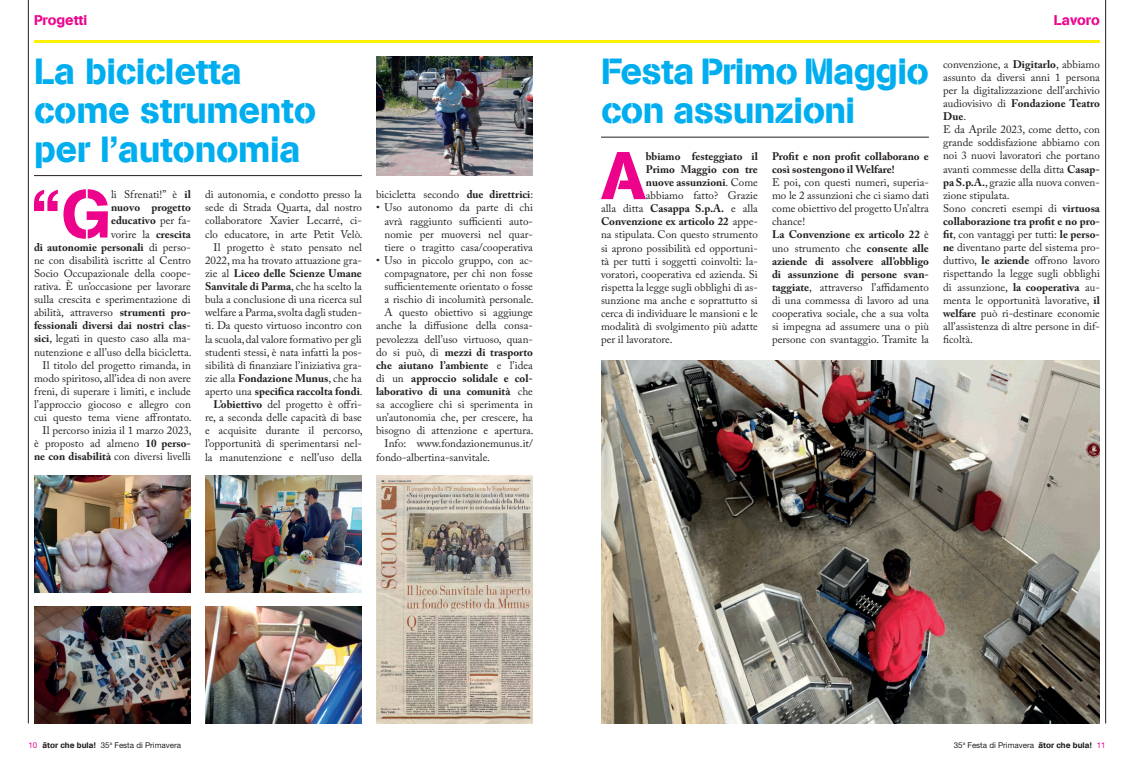
<style>
.page{position:relative;width:1134px;height:766px;background:#fff}
.page>*{position:absolute;margin:0;border:0;box-sizing:border-box;transform-origin:0 0}
.t1{font:66.7px "AG Book Stencil";color:#ed028c}
.t2{font:36px/38.8px "AG Book Stencil";letter-spacing:-.01em;color:#00aeef}
.t3{font:14px "AG Book Stencil";color:#ed028c}
.t4{font:11px/13.1px "Adobe Caslon Pro";color:#231f20;text-align:right}
.t5{font:700 11px/13.1px "Adobe Caslon Pro";color:#231f20}
.t6{font:8px "Helvetica Neue LT Std";color:#231f20}
.s1{font-weight:700}
.s2{font-weight:400}
.s3{color:#ed028c}
.s4{font-family:"AG Book Stencil"}
</style>
<div class="page">
<hr style="left:558px;top:40px;width:542px;height:3px;background:#fff101">
<hr style="left:1105px;top:0;width:1px;height:723px;background:#231f20">
<hr style="left:28px;top:0;width:1px;height:723px;background:#231f20">
<hr style="left:34px;top:40px;width:541px;height:3px;background:#fff101">
<hr style="left:34px;top:175px;width:328px;height:1px;background:#231f20">
<img style="left:376px;top:57px;width:157px;height:119px">
<img style="left:34px;top:475px;width:157px;height:117px">
<img style="left:205px;top:606px;width:157px;height:117px">
<img style="left:34px;top:606px;width:157px;height:117px">
<img style="left:205px;top:475px;width:157px;height:117px">
<img style="left:376px;top:475px;width:157px;height:248px">
<hr style="left:601px;top:137px;width:328px;height:1px;background:#231f20">
<img style="left:601px;top:360px;width:499px;height:363px">
<p class="t3" style="left:34px;top:12px;width:55px">Progetti</p>
<h2 class="t2" style="left:34px;top:52px;width:284px">La bicicletta come strumento per l’autonomia</h2>
<h1 class="t1" style="left:31px;top:174px;width:82px">“G</h1>
<p class="t4" style="left:34px;top:188px;width:159px">li Sfrenati!” è <span class="s1">il<br>nuovo progetto<br>educativo</span> per fa-<br>vorire la <span class="s1">crescita<br>di autonomie personali</span> di perso&shy;ne con disabilità iscritte al Centro<br>Socio Occupazionale della coope&shy;rativa. È un’occasione per lavorare sulla crescita e sperimentazione di abilità, attraverso <span class="s1">strumenti pro&shy;fessionali diversi dai nostri clas&shy;sici</span>, legati in questo caso alla ma&shy;nutenzione e all’uso della bicicletta.<br>Il titolo del progetto rimanda, in modo spiritoso, all’idea di non avere freni, di superare i limiti, e include l’approccio giocoso e allegro con cui questo tema viene affrontato.<br>Il percorso inizia il 1 marzo 2023,<br>è proposto ad almeno <span class="s1">10 perso&shy;ne con disabilità</span> con diversi livelli</p>
<p class="t4" style="left:205px;top:188px;width:159px">di autonomia, e condotto presso la sede di Strada Quarta, dal nostro collaboratore Xavier Lecarré, ci&shy;clo educatore, in arte Petit Velò.<br>Il progetto è stato pensato nel 2022, ma ha trovato attuazione gra&shy;zie al <span class="s1">Liceo delle Scienze Umane Sanvitale di Parma</span>, che ha scelto la bula a conclusione di una ricerca sul welfare a Parma, svolta dagli studen&shy;ti. Da questo virtuoso incontro con la scuola, dal valore formativo per gli studenti stessi, è nata infatti la pos&shy;sibilità di finanziare l’iniziativa gra&shy;zie alla <span class="s1">Fondazione Munus</span>, che ha aperto una <span class="s1">specifica raccolta fondi</span>.<br><span class="s1">L’obiettivo</span> del progetto è offri&shy;re, a seconda delle capacità di base e acquisite durante il percorso, l’opportunità di sperimentarsi nel&shy;la manutenzione e nell’uso della</p>
<p class="t4" style="left:376px;top:188px;width:159px">bicicletta secondo <span class="s1">due direttrici</span>:</p>
<p class="t4" style="left:385px;top:201px;width:150px;text-align:justify;text-indent:-9px">• Uso autonomo da parte di chi avrà raggiunto sufficienti auto&shy;nomie per muoversi nel quar&shy;tiere o tragitto casa/cooperativa</p>
<p class="t4" style="left:376px;top:253px;width:158px">• Uso in piccolo gruppo, con ac-</p>
<p class="t4" style="left:385px;top:266px;width:150px">compagnatore, per chi non fosse</p>
<p class="t4" style="left:385px;top:279px;width:150px">sufficientemente orientato o fosse</p>
<p class="t4" style="left:385px;top:293px;width:151px">a rischio di incolumità personale.</p>
<p class="t4" style="left:385px;top:306px;width:150px">A questo obiettivo si aggiunge</p>
<p class="t4" style="left:376px;top:319px;width:158px">anche la diffusione della consa-</p>
<p class="t4" style="left:376px;top:332px;width:158px">pevolezza dell’uso virtuoso, quan-</p>
<p class="t5" style="left:376px;top:345px;width:158px"><span class="s2">do si può, di</span> mezzi di trasporto</p>
<p class="t5" style="left:376px;top:358px;width:158px">che aiutano l’ambiente <span class="s2">e l’idea</span></p>
<p class="t5" style="left:376px;top:371px;width:158px"><span class="s2">di un</span> approccio solidale e col-</p>
<p class="t5" style="left:376px;top:384px;width:158px">laborativo di una comunità <span class="s2">che</span></p>
<p class="t4" style="left:376px;top:397px;width:158px">sa accogliere chi si sperimenta in</p>
<p class="t4" style="left:376px;top:410px;width:158px">un’autonomia che, per crescere, ha</p>
<p class="t4" style="left:376px;top:424px;width:159px">bisogno di attenzione e apertura.</p>
<p class="t4" style="left:385px;top:437px;width:150px">Info: www.fondazionemunus.it/</p>
<p class="t4" style="left:376px;top:450px;width:115px">fondo-albertina-sanvitale.</p>
<h2 class="t2" style="left:601px;top:52px;width:329px">Festa Primo Maggio con assunzioni</h2>
<h1 class="t1" style="left:601px;top:136px;width:46px">A</h1>
<p class="t5" style="left:646px;top:149px;width:113px">bbiamo festeggiato il</p>
<p class="t5" style="left:772px;top:149px;width:158px">Profit e non profit collaborano e così sostengono il Welfare!</p>
<p class="t4" style="left:772px;top:176px;width:158px;text-align:left">E poi, con questi numeri, superia&shy;mo le 2 assunzioni che ci siamo dati come obiettivo del progetto Un’altra chance!<br><span class="s1">La Convenzione ex articolo 22</span> è uno strumento che <span class="s1">consente alle aziende di assolvere all’obbligo di assunzione di persone svan&shy;taggiate</span>, attraverso l’affidamento di una commessa di lavoro ad una cooperativa sociale, che a sua volta si impegna ad assumere una o più persone con svantaggio. Tramite la</p>
<p class="t5" style="left:646px;top:162px;width:113px">Primo Maggio con tre</p>
<p class="t5" style="left:646px;top:176px;width:113px">nuove assunzioni<span class="s2">. Come</span></p>
<p class="t4" style="left:646px;top:189px;width:113px">abbiamo fatto? Grazie</p>
<p class="t4" style="left:601px;top:202px;width:158px">alla ditta <span class="s1">Casappa S.p.A.</span> e alla</p>
<p class="t5" style="left:601px;top:215px;width:158px">Convenzione ex articolo 22 <span class="s2">appe-</span></p>
<p class="t4" style="left:601px;top:228px;width:158px">na stipulata. Con questo strumento</p>
<p class="t4" style="left:601px;top:241px;width:158px">si aprono possibilità ed opportuni-</p>
<p class="t4" style="left:601px;top:254px;width:158px">tà per tutti i soggetti coinvolti: la-</p>
<p class="t4" style="left:601px;top:267px;width:158px">voratori, cooperativa ed azienda. Si</p>
<p class="t4" style="left:601px;top:280px;width:158px">rispetta la legge sugli obblighi di as-</p>
<p class="t4" style="left:601px;top:293px;width:158px">sunzione ma anche e soprattutto si</p>
<p class="t4" style="left:601px;top:307px;width:158px">cerca di individuare le mansioni e le</p>
<p class="t4" style="left:601px;top:320px;width:158px">modalità di svolgimento più adatte</p>
<p class="t4" style="left:601px;top:333px;width:73px">per il lavoratore.</p>
<p class="t3" style="left:1054px;top:12px;width:48px">Lavoro</p>
<p class="t4" style="left:943px;top:57px;width:158px;text-align:left">convenzione, a <span class="s1">Digitarlo</span>, abbiamo assunto da diversi anni 1 persona per la digitalizzazione dell’archivio audiovisivo di <span class="s1">Fondazione Teatro<br>Due</span>.<br>E da Aprile 2023, come detto, con grande soddisfazione abbiamo con noi 3 nuovi lavoratori che portano avanti commesse della ditta <span class="s1">Casap&shy;pa S.p.A.</span>, grazie alla nuova conven&shy;zione stipulata.<br>Sono concreti esempi di <span class="s1">virtuosa collaborazione tra profit e no pro&shy;fit</span>, con vantaggi per tutti: <span class="s1">le perso&shy;ne</span> diventano parte del sistema pro&shy;duttivo, <span class="s1">le aziende</span> offrono lavoro rispettando la legge sugli obblighi di assunzione, <span class="s1">la cooperativa</span> au&shy;menta le opportunità lavorative, <span class="s1">il welfare</span> può ri-destinare economie all’assistenza di altre persone in dif&shy;ficoltà.</p>
<p class="t6" style="left:28px;top:740px;width:154px"><span class="s3">10</span> <span class="s4">ätor che bula!</span> 35<sup>a</sup> Festa di Primavera</p>
<p class="t6" style="left:954px;top:740px;width:153px">35<sup>a</sup> Festa di Primavera <span class="s4">ätor che bula!</span> <span class="s3">11</span></p>
</div>
